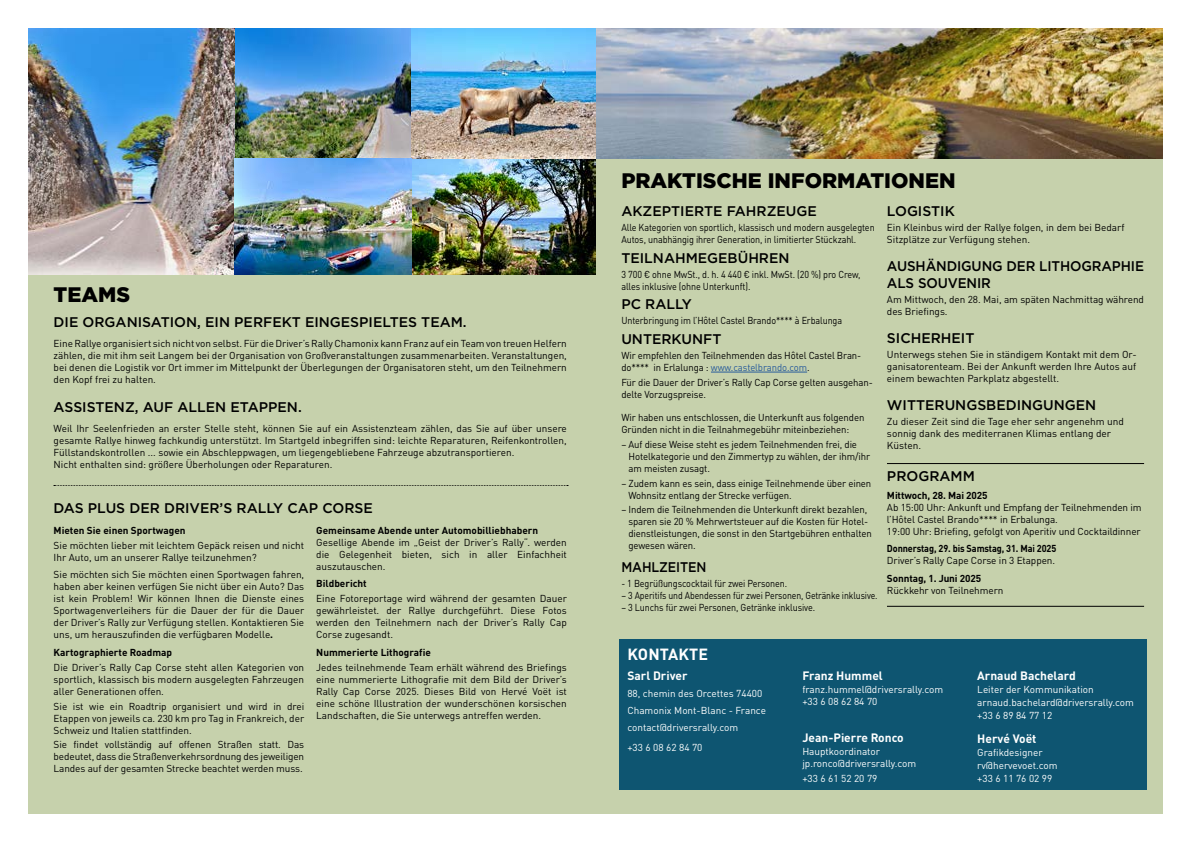
<style>
.page{position:relative;width:1191px;height:842px;background:#fff}
.page>*{position:absolute;margin:0;border:0;box-sizing:border-box;transform-origin:0 0}
.t1{font:900 21px "Gotham";color:#000}
.t2{font:700 16px "DIN Pro";letter-spacing:.01em;color:#fff}
.t3{font:500 14px "Gotham";color:#000}
.t4{font:500 14px/16.8px "Gotham";color:#000;scale:.96 1}
.t5{font:500 14px "Gotham";color:#000;scale:.9 1}
.t6{font:700 12px "DIN Pro";color:#fff}
.t7{font:10px/12px "DIN Pro";letter-spacing:-.01em;color:#000;text-align:justify}
.t8{font:10px/12px "DIN Pro";letter-spacing:-.01em;color:#000;scale:.96 1}
.t9{font:10px/12px "DIN Pro";letter-spacing:-.01em;color:#000;scale:.9 1}
.t10{font:10px/12.8px "DIN Pro";color:#fff}
.t11{font:700 10px "DIN Pro";color:#000}
.t12{font:10px/12px "DIN Pro";letter-spacing:-.01em;color:#000;scale:.95 1}
.t13{font:700 10px "DIN Pro";color:#000;scale:.91 1}
.s1{font-weight:700}
.s2{color:#275b9b}
</style>
<div class="page">
<div style="left:28px;top:28px;width:1134px;height:786px;background:#c6d1ac"></div>
<img style="left:595px;top:28px;width:567px;height:131px">
<img style="left:28px;top:28px;width:567px;height:247px">
<svg style="left:54px;top:485px;width:514px;height:1px"></svg>
<div style="left:619px;top:639px;width:527px;height:151px;background:#0e5571"></div>
<hr style="left:711px;top:372px;width:96px;height:1px;background:#275b9b">
<hr style="left:887px;top:463px;width:257px;height:1px;background:#000">
<hr style="left:887px;top:606px;width:257px;height:1px;background:#000">
<h1 class="t1" style="left:54px;top:282px;width:78px">TEAMS</h1>
<h3 class="t3" style="left:54px;top:313px;width:414px">DIE ORGANISATION, EIN PERFEKT EINGESPIELTES TEAM.</h3>
<p class="t7" style="left:54px;top:337px;width:515px">Eine Rallye organisiert sich nicht von selbst. Für die Driver’s Rally Chamonix kann Franz auf ein Team von treuen Helfern zählen, die mit ihm seit Langem bei der Organisation von Großveranstaltungen zusammenarbeiten. Veranstaltungen, bei denen die Logistik vor Ort immer im Mittelpunkt der Überlegungen der Organisatoren steht, um den Teilnehmern den Kopf frei zu halten.</p>
<h3 class="t3" style="left:54px;top:397px;width:250px">ASSISTENZ, AUF ALLEN ETAPPEN.</h3>
<p class="t7" style="left:54px;top:421px;width:515px;text-align:left">Weil Ihr Seelenfrieden an erster Stelle steht, können Sie auf ein Assistenzteam zählen, das Sie auf über unsere gesamte Rallye hinweg fachkundig unterstützt. Im Startgeld inbegriffen sind: leichte Reparaturen, Reifenkontrollen, Füllstandskontrollen ... sowie ein Abschleppwagen, um liegengebliebene Fahrzeuge abzutransportieren.<br>Nicht enthalten sind: größere Überholungen oder Reparaturen.</p>
<h3 class="t3" style="left:54px;top:499px;width:321px">DAS PLUS DER DRIVER’S RALLY CAP CORSE</h3>
<p class="t11" style="left:54px;top:522px;width:133px">Mieten Sie einen Sportwagen</p>
<p class="t7" style="left:54px;top:538px;width:252px">Sie möchten lieber mit leichtem Gepäck reisen und nicht<br>Ihr Auto, um an unserer Rallye teilzunehmen?</p>
<p class="t7" style="left:54px;top:568px;width:252px">Sie möchten sich Sie möchten einen Sportwagen fahren, haben aber keinen verfügen Sie nicht über ein Auto? Das ist kein Problem! Wir können Ihnen die Dienste eines Sportwagenverleihers für die Dauer der für die Dauer der Driver’s Rally zur Verfügung stellen. Kontaktieren Sie uns, um herauszufinden die verfügbaren Modelle<span class="s1">.</span></p>
<p class="t11" style="left:54px;top:644px;width:120px">Kartographierte Roadmap</p>
<p class="t7" style="left:54px;top:660px;width:252px">Die Driver’s Rally Cap Corse steht allen Kategorien von sportlich, klassisch bis modern ausgelegten Fahrzeugen aller Generationen offen.</p>
<p class="t7" style="left:54px;top:699px;width:252px">Sie ist wie ein Roadtrip organisiert und wird in drei Etappen von jeweils ca. 230 km pro Tag in Frankreich, der Schweiz und Italien stattfinden.</p>
<p class="t7" style="left:54px;top:738px;width:252px">Sie findet vollständig auf offenen Straßen statt. Das bedeutet, dass die Straßenverkehrsordnung des jeweiligen Landes auf der gesamten Strecke beachtet werden muss.</p>
<p class="t11" style="left:316px;top:522px;width:223px">Gemeinsame Abende unter Automobilliebhabern</p>
<p class="t7" style="left:316px;top:535px;width:252px">Gesellige Abende im „Geist der Driver’s Rally“. werden die Gelegenheit bieten, sich in aller Einfachheit auszutauschen.</p>
<p class="t11" style="left:316px;top:575px;width:52px">Bildbericht</p>
<p class="t7" style="left:316px;top:592px;width:252px">Eine Fotoreportage wird während der gesamten Dauer gewährleistet. der Rallye durchgeführt. Diese Fotos werden den Teilnehmern nach der Driver’s Rally Cap Corse zugesandt.</p>
<p class="t11" style="left:316px;top:644px;width:116px">Nummerierte Lithografie</p>
<p class="t7" style="left:316px;top:660px;width:252px">Jedes teilnehmende Team erhält während des Briefings eine nummerierte Lithografie mit dem Bild der Driver’s Rally Cap Corse 2025. Dieses Bild von Hervé Voët ist eine schöne Illustration der wunderschönen korsischen Landschaften, die Sie unterwegs antreffen werden.</p>
<h1 class="t1" style="left:621px;top:169px;width:336px">PRAKTISCHE INFORMATIONEN</h1>
<h3 class="t3" style="left:621px;top:202px;width:197px">AKZEPTIERTE FAHRZEUGE</h3>
<p class="t9" style="left:621px;top:221px;width:283px">Alle Kategorien von sportlich, klassisch und modern ausgelegten<br>Autos, unabhängig ihrer Generation, in limitierter Stückzahl.</p>
<h3 class="t3" style="left:621px;top:249px;width:170px">TEILNAHMEGEBÜHREN</h3>
<p class="t9" style="left:621px;top:267px;width:267px">3 700 € ohne MwSt., d. h. 4 440 € inkl. MwSt. (20 %) pro Crew, alles inklusive (ohne Unterkunft).</p>
<h3 class="t3" style="left:621px;top:295px;width:72px">PC RALLY</h3>
<p class="t9" style="left:621px;top:314px;width:247px">Unterbringung im l’Hôtel Castel Brando**** à Erbalunga</p>
<h3 class="t3" style="left:621px;top:330px;width:102px">UNTERKUNFT</h3>
<p class="t12" style="left:621px;top:348px;width:254px">Wir empfehlen den Teilnehmenden das Hôtel Castel Bran&shy;do**** in Erlalunga : <span class="s2">www.castelbrando.com</span>.</p>
<p class="t8" style="left:621px;top:375px;width:263px">Für die Dauer der Driver’s Rally Cap Corse gelten ausgehan&shy;delte Vorzugspreise.</p>
<p class="t8" style="left:621px;top:410px;width:255px">Wir haben uns entschlossen, die Unterkunft aus folgenden<br>Gründen nicht in die Teilnahmegebühr miteinbeziehen:</p>
<p class="t8" style="left:628px;top:437px;width:253px;text-indent:-7px">– Auf diese Weise steht es jedem Teilnehmenden frei, die<br>Hotelkategorie und den Zimmertyp zu wählen, der ihm/ihr am meisten zusagt.</p>
<p class="t8" style="left:628px;top:476px;width:254px;text-indent:-7px">– Zudem kann es sein, dass einige Teilnehmende über einen<br>Wohnsitz entlang der Strecke verfügen.</p>
<p class="t8" style="left:628px;top:503px;width:255px;text-indent:-7px">– Indem die Teilnehmenden die Unterkunft direkt bezahlen, sparen sie 20 % Mehrwertsteuer auf die Kosten für Hotel&shy;dienstleistungen, die sonst in den Startgebühren enthalten gewesen wären.</p>
<h3 class="t5" style="left:621px;top:558px;width:96px">MAHLZEITEN</h3>
<p class="t9" style="left:621px;top:576px;width:186px">- 1 Begrüßungscocktail für zwei Personen.</p>
<p class="t9" style="left:621px;top:588px;width:286px">– 3 Aperitifs und Abendessen für zwei Personen, Getränke inklusive.</p>
<p class="t9" style="left:621px;top:600px;width:217px">– 3 Lunchs für zwei Personen, Getränke inklusive.</p>
<h3 class="t3" style="left:887px;top:202px;width:69px">LOGISTIK</h3>
<p class="t7" style="left:887px;top:221px;width:239px">Ein Kleinbus wird der Rallye folgen, in dem bei Bedarf<br>Sitzplätze zur Verfügung stehen.</p>
<h3 class="t4" style="left:887px;top:258px;width:269px">AUSHÄNDIGUNG DER LITHOGRAPHIE<br>ALS SOUVENIR</h3>
<p class="t7" style="left:887px;top:292px;width:259px">Am Mittwoch, den 28. Mai, am späten Nachmittag während des Briefings.</p>
<h3 class="t3" style="left:887px;top:329px;width:89px">SICHERHEIT</h3>
<p class="t7" style="left:887px;top:347px;width:251px">Unterwegs stehen Sie in ständigem Kontakt mit dem Or&shy;ganisatorenteam. Bei der Ankunft werden Ihre Autos auf einem bewachten Parkplatz abgestellt.</p>
<h3 class="t3" style="left:887px;top:396px;width:211px">WITTERUNGSBEDINGUNGEN</h3>
<p class="t7" style="left:887px;top:414px;width:239px;text-align:left">Zu dieser Zeit sind die Tage eher sehr angenehm und sonnig dank des mediterranen Klimas entlang der<br>Küsten.</p>
<h3 class="t3" style="left:887px;top:467px;width:89px">PROGRAMM</h3>
<p class="t11" style="left:887px;top:487px;width:102px">Mittwoch, 28. Mai 2025</p>
<p class="t7" style="left:887px;top:500px;width:256px;text-align:left">Ab 15:00 Uhr: Ankunft und Empfang der Teilnehmenden im l’Hôtel Castel Brando**** in Erbalunga.<br>19:00 Uhr: Briefing, gefolgt von Aperitiv und Cocktaildinner</p>
<p class="t13" style="left:887px;top:540px;width:188px">Donnerstag, 29. bis Samstag, 31. Mai 2025</p>
<p class="t7" style="left:887px;top:554px;width:170px">Driver’s Rally Cape Corse in 3 Etappen.</p>
<p class="t11" style="left:887px;top:570px;width:96px">Sonntag, 1. Juni 2025</p>
<p class="t7" style="left:887px;top:583px;width:118px">Rückkehr von Teilnehmern</p>
<h2 class="t2" style="left:627px;top:641px;width:82px">KONTAKTE</h2>
<p class="t6" style="left:627px;top:666px;width:62px">Sarl Driver</p>
<p class="t10" style="left:627px;top:684px;width:140px;line-height:17px">88, chemin des Orcettes 74400<br>Chamonix Mont-Blanc - France contact@driversrally.com</p>
<p class="t10" style="left:627px;top:740px;width:77px">+33 6 08 62 84 70</p>
<p class="t6" style="left:802px;top:666px;width:82px">Franz Hummel</p>
<p class="t10" style="left:802px;top:682px;width:142px;line-height:12.3px">franz.hummel@driversrally.com +33 6 08 62 84 70</p>
<p class="t6" style="left:802px;top:728px;width:103px">Jean-Pierre Ronco</p>
<p class="t10" style="left:802px;top:744px;width:115px;line-height:12.3px">Hauptkoordinator jp.ronco@driversrally.com</p>
<p class="t10" style="left:802px;top:770px;width:77px">+33 6 61 52 20 79</p>
<p class="t6" style="left:977px;top:666px;width:100px">Arnaud Bachelard</p>
<p class="t10" style="left:977px;top:682px;width:158px">Leiter der Kommunikation arnaud.bachelard@driversrally.com +33 6 89 84 77 12</p>
<p class="t6" style="left:977px;top:729px;width:61px">Hervé Voët</p>
<p class="t10" style="left:977px;top:745px;width:82px">Grafikdesigner rv@hervevoet.com +33 6 11 76 02 99</p>
</div>
